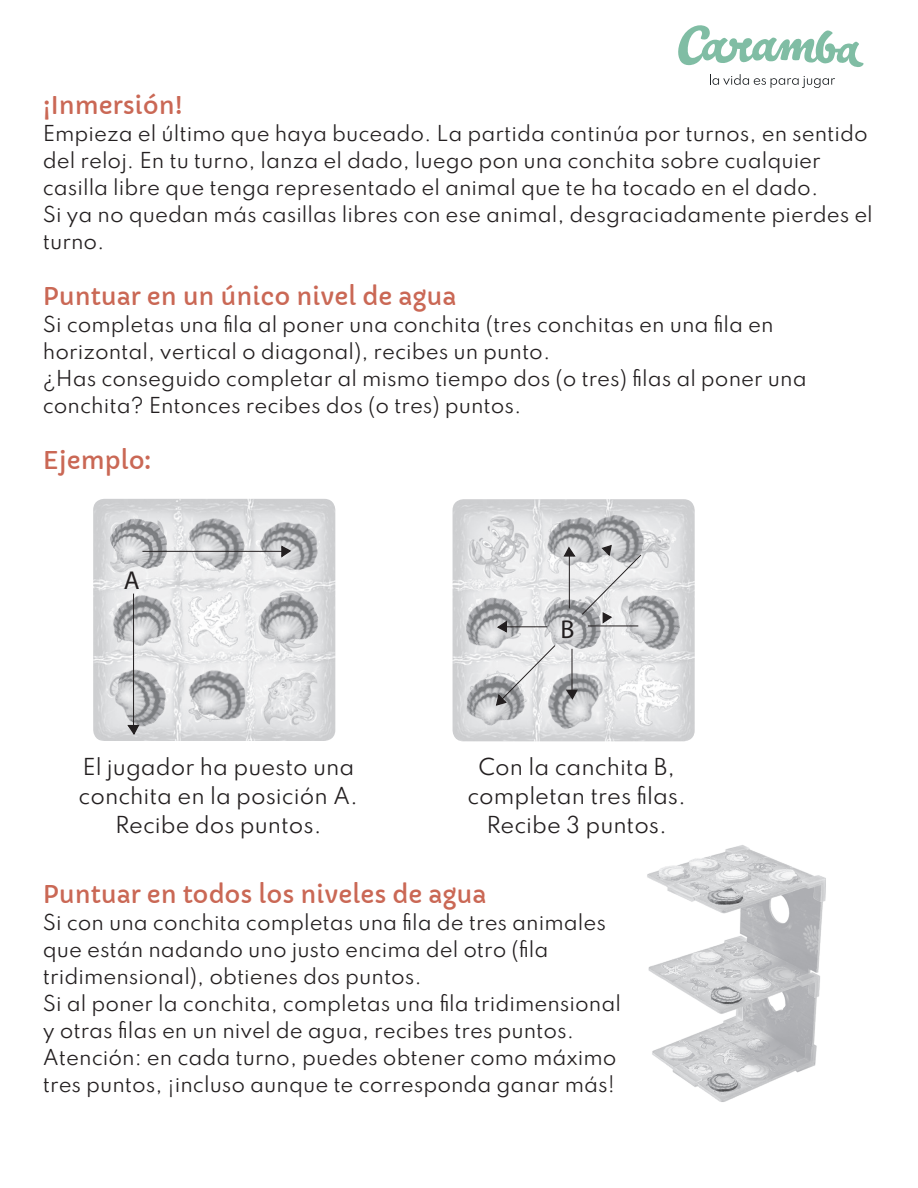
<style>
.page{position:relative;width:918px;height:1188px;background:#fff}
.page>*{position:absolute;margin:0;border:0;box-sizing:border-box;transform-origin:0 0}
.t1{font:25.95px "Myriad Pro";color:#231f20}
.t2{font:24px "Capriola";color:#ca6855}
.t3{font:100 20.7px/28.8px "Spartan";color:#231f20;text-align:center}
.t4{font:100 19.5px/27px "Spartan";color:#231f20}
</style>
<div class="page">
<svg style="left:678px;top:25px;width:186px;height:42px"></svg>
<svg style="left:710px;top:74px;width:125px;height:14px"></svg>
<img style="left:93px;top:499px;width:242px;height:242px">
<img style="left:98px;top:501px;width:71px;height:62px">
<img style="left:93px;top:563px;width:104px;height:76px">
<img style="left:93px;top:639px;width:104px;height:102px">
<img style="left:177px;top:653px;width:82px;height:82px">
<img style="left:169px;top:499px;width:96px;height:91px">
<img style="left:245px;top:501px;width:88px;height:64px">
<img style="left:235px;top:565px;width:101px;height:107px">
<hr style="left:133px;top:594px;width:1px;height:132px;background:#231f20">
<svg style="left:126px;top:724px;width:14px;height:12px"></svg>
<hr style="left:142px;top:551px;width:141px;height:1px;background:#231f20">
<svg style="left:280px;top:545px;width:13px;height:14px"></svg>
<img style="left:453px;top:499px;width:242px;height:242px">
<img style="left:549px;top:593px;width:50px;height:62px">
<img style="left:524px;top:499px;width:50px;height:94px">
<img style="left:549px;top:655px;width:68px;height:87px">
<img style="left:452px;top:565px;width:97px;height:80px">
<img style="left:452px;top:645px;width:97px;height:97px">
<img style="left:599px;top:566px;width:96px;height:109px">
<img style="left:574px;top:499px;width:88px;height:83px">
<hr style="left:588px;top:626px;width:50px;height:1px;background:#231f20">
<svg style="left:495px;top:644px;width:61px;height:63px"></svg>
<svg style="left:563px;top:544px;width:79px;height:81px"></svg>
<hr style="left:572px;top:649px;width:1px;height:42px;background:#231f20">
<svg style="left:564px;top:688px;width:15px;height:13px"></svg>
<hr style="left:506px;top:626px;width:41px;height:1px;background:#231f20">
<svg style="left:496px;top:619px;width:12px;height:14px"></svg>
<img style="left:647px;top:845px;width:179px;height:257px">
<p class="t2" style="left:43px;top:91px;width:141px">¡Inmersión!</p>
<p class="t4" style="left:43px;top:120px;width:832px">Empieza el último que haya buceado. La partida continúa por turnos, en sentido del reloj. En tu turno, lanza el dado, luego pon una conchita sobre cualquier casilla libre que tenga representado el animal que te ha tocado en el dado.<br>Si ya no quedan más casillas libres con ese animal, desgraciadamente pierdes el turno.</p>
<p class="t2" style="left:43px;top:282px;width:415px">Puntuar en un único nivel de agua</p>
<p class="t4" style="left:43px;top:310px;width:765px">Si completas una fila al poner una conchita (tres conchitas en una fila en horizontal, vertical o diagonal), recibes un punto.<br>¿Has conseguido completar al mismo tiempo dos (o tres) filas al poner una conchita? Entonces recibes dos (o tres) puntos.</p>
<p class="t2" style="left:43px;top:446px;width:109px">Ejemplo:</p>
<h1 class="t1" style="left:124px;top:564px;width:17px">A</h1>
<p class="t3" style="left:79px;top:752px;width:281px">El jugador ha puesto una conchita en la posición A.<br>Recibe dos puntos.</p>
<h1 class="t1" style="left:561px;top:614px;width:16px">B</h1>
<p class="t3" style="left:467px;top:752px;width:220px">Con la canchita B, completan tres filas.<br>Recibe 3 puntos.</p>
<p class="t2" style="left:43px;top:880px;width:445px">Puntuar en todos los niveles de agua</p>
<p class="t4" style="left:43px;top:908px;width:580px">Si con una conchita completas una fila de tres animales que están nadando uno justo encima del otro (fila tridimensional), obtienes dos puntos.<br>Si al poner la conchita, completas una fila tridimensional y otras filas en un nivel de agua, recibes tres puntos.<br>Atención: en cada turno, puedes obtener como máximo tres puntos, ¡incluso aunque te corresponda ganar más!</p>
</div>
